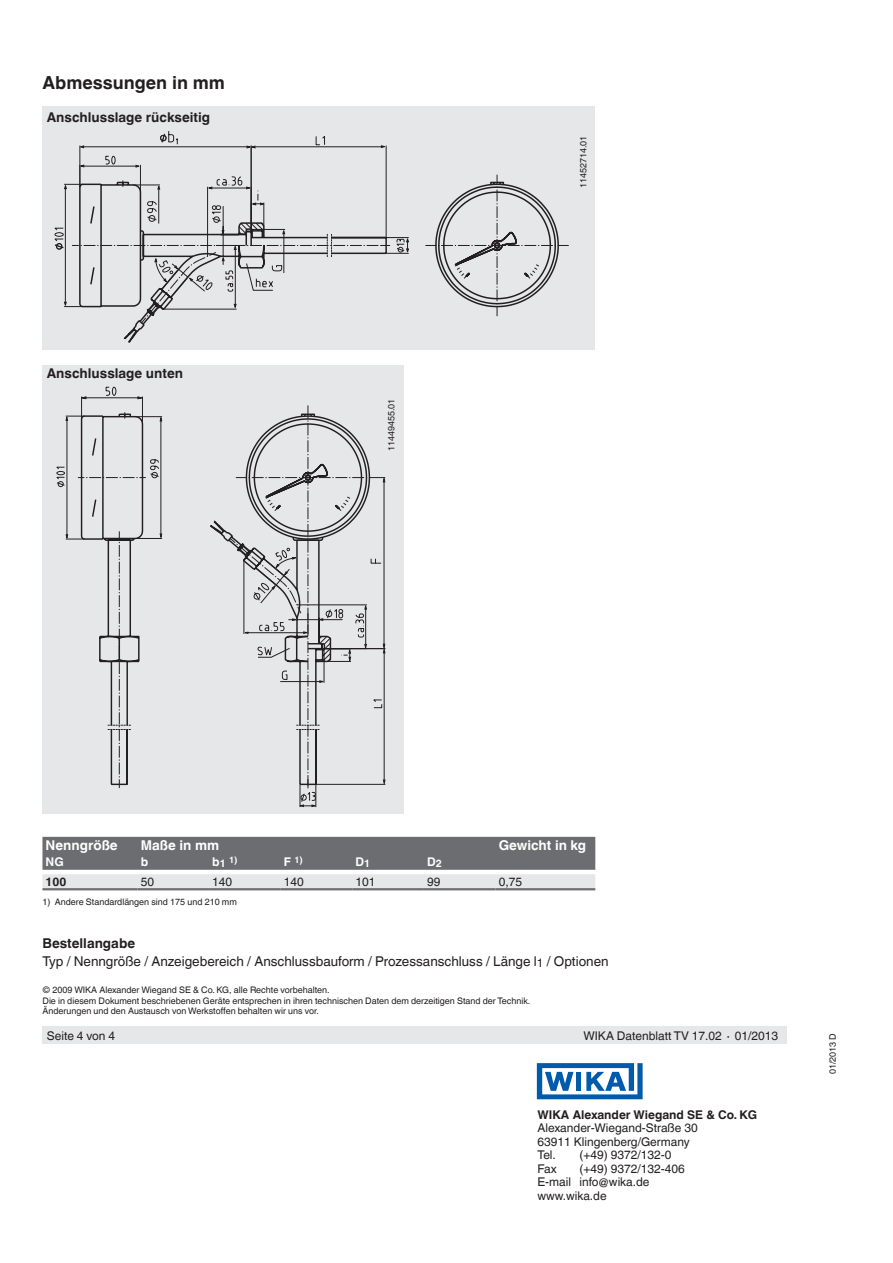
<style>
.page{position:relative;width:893px;height:1263px;background:#fff}
.page>*{position:absolute;margin:0;border:0;box-sizing:border-box;transform-origin:0 0}
.t1{font:700 18px "Helvetica World";color:#231f20}
.t2{font:13.5px/18px "Helvetica World";color:#231f20}
.t3{font:700 13.5px "Helvetica World";color:#231f20}
.t4{font:700 13.5px "Helvetica World";color:#fff}
.t5{font:12px/13.5px "Helvetica World";color:#231f20}
.t6{font:700 12px "Helvetica World";color:#231f20}
.t7{font:700 12px "Helvetica World";color:#fff}
.t8{font:9px/10.5px "Helvetica World";color:#231f20}
.t9{font:700 9px "Helvetica World";color:#fff}
.s1{font-size:12px}
.s2{font-size:10.5px}
.s3{font-weight:700}
</style>
<div class="page">
<svg style="left:537px;top:1063px;width:106px;height:36px"></svg>
<div style="left:43px;top:1027px;width:744px;height:17px;background:#e6e7e9"></div>
<div style="left:43px;top:365px;width:361px;height:448px;background:#e6e7e9"></div>
<div style="left:43px;top:106px;width:552px;height:244px;background:#e6e7e9"></div>
<svg style="left:42px;top:837px;width:553px;height:51px;background:#9a9b9d"></svg>
<hr style="left:42px;top:888px;width:95px;height:2px;background:#6c6d70">
<hr style="left:137px;top:888px;width:72px;height:2px;background:#6c6d70">
<hr style="left:209px;top:888px;width:72px;height:2px;background:#6c6d70">
<hr style="left:281px;top:888px;width:71px;height:2px;background:#6c6d70">
<hr style="left:352px;top:888px;width:72px;height:2px;background:#6c6d70">
<hr style="left:424px;top:888px;width:71px;height:2px;background:#6c6d70">
<hr style="left:495px;top:888px;width:100px;height:2px;background:#6c6d70">
<svg style="left:303px;top:662px;width:82px;height:146px"></svg>
<svg style="left:371px;top:477px;width:14px;height:185px"></svg>
<svg style="left:383px;top:779px;width:3px;height:8px"></svg>
<svg style="left:382px;top:643px;width:4px;height:11px"></svg>
<svg style="left:382px;top:477px;width:4px;height:6px"></svg>
<svg style="left:56px;top:386px;width:315px;height:421px"></svg>
<svg style="left:505px;top:184px;width:55px;height:123px"></svg>
<svg style="left:425px;top:181px;width:80px;height:127px"></svg>
<svg style="left:54px;top:131px;width:355px;height:212px"></svg>
<h1 class="t1" style="left:43px;top:73px;width:184px">Abmessungen in mm</h1>
<h2 class="t3" style="left:47px;top:110px;width:165px">Anschlusslage rückseitig</h2>
<h2 class="t3" style="left:47px;top:366px;width:138px">Anschlusslage unten</h2>
<p class="t8" style="left:386px;top:451px;width:54px;rotate:-90deg">11449455.01</p>
<p class="t8" style="left:578px;top:188px;width:54px;rotate:-90deg">11452714.01</p>
<h2 class="t4" style="left:46px;top:838px;width:74px">Nenngröße</h2>
<h2 class="t4" style="left:141px;top:838px;width:80px">Maße in mm</h2>
<h2 class="t4" style="left:499px;top:838px;width:89px">Gewicht in kg</h2>
<h3 class="t7" style="left:46px;top:855px;width:20px">NG</h3>
<h3 class="t7" style="left:141px;top:855px;width:9px">b</h3>
<p class="t9" style="left:212px;top:854px;width:27px"><span class="s1">b</span><span class="s2">1</span> 1)</p>
<p class="t9" style="left:284px;top:854px;width:21px"><span class="s1">F</span> 1)</p>
<h3 class="t7" style="left:355px;top:854px;width:16px">D<sub>1</sub></h3>
<h3 class="t7" style="left:427px;top:854px;width:16px">D<sub>2</sub></h3>
<h3 class="t6" style="left:46px;top:875px;width:22px">100</h3>
<h3 class="t5" style="left:141px;top:875px;width:15px">50</h3>
<h3 class="t5" style="left:212px;top:875px;width:22px">140</h3>
<h3 class="t5" style="left:284px;top:875px;width:22px">140</h3>
<h3 class="t5" style="left:355px;top:875px;width:22px">101</h3>
<h3 class="t5" style="left:427px;top:875px;width:15px">99</h3>
<h3 class="t5" style="left:499px;top:875px;width:25px">0,75</h3>
<p class="t8" style="left:42px;top:896px;width:196px">1) Andere Standardlängen sind 175 und 210 mm</p>
<h2 class="t2" style="left:43px;top:934px;width:568px"><span class="s3">Bestellangabe<br></span>Typ / Nenngröße / Anzeigebereich / Anschlussbauform / Prozessanschluss / Länge l<sub>1</sub> / Optionen</h2>
<p class="t8" style="left:43px;top:985px;width:489px">© 2009 WIKA Alexander Wiegand SE &amp; Co. KG, alle Rechte vorbehalten.<br>Die in diesem Dokument beschriebenen Geräte entsprechen in ihren technischen Daten dem derzeitigen Stand der Technik.<br>Änderungen und den Austausch von Werkstoffen behalten wir uns vor.</p>
<h3 class="t5" style="left:47px;top:1029px;width:70px">Seite 4 von 4</h3>
<h3 class="t5" style="left:583px;top:1029px;width:196px">WIKA Datenblatt TV 17.02 ∙ 01/2013</h3>
<h3 class="t6" style="left:537px;top:1107px;width:221px">WIKA Alexander Wiegand SE &amp; Co. KG</h3>
<h3 class="t5" style="left:537px;top:1121px;width:162px">Alexander-Wiegand-Straße 30<br>63911 Klingenberg/Germany<br>Tel.</h3>
<h3 class="t5" style="left:579px;top:1148px;width:94px">(+49) 9372/132-0</h3>
<h3 class="t5" style="left:537px;top:1161px;width:149px;text-indent:42px">(+49) 9372/132-406<br>E-mail info@wika.de www.wika.de</h3>
<h3 class="t5" style="left:537px;top:1161px;width:21px">Fax</h3>
<p class="t8" style="left:827px;top:1074px;width:43px;rotate:-90deg">01/2013 D</p>
</div>
